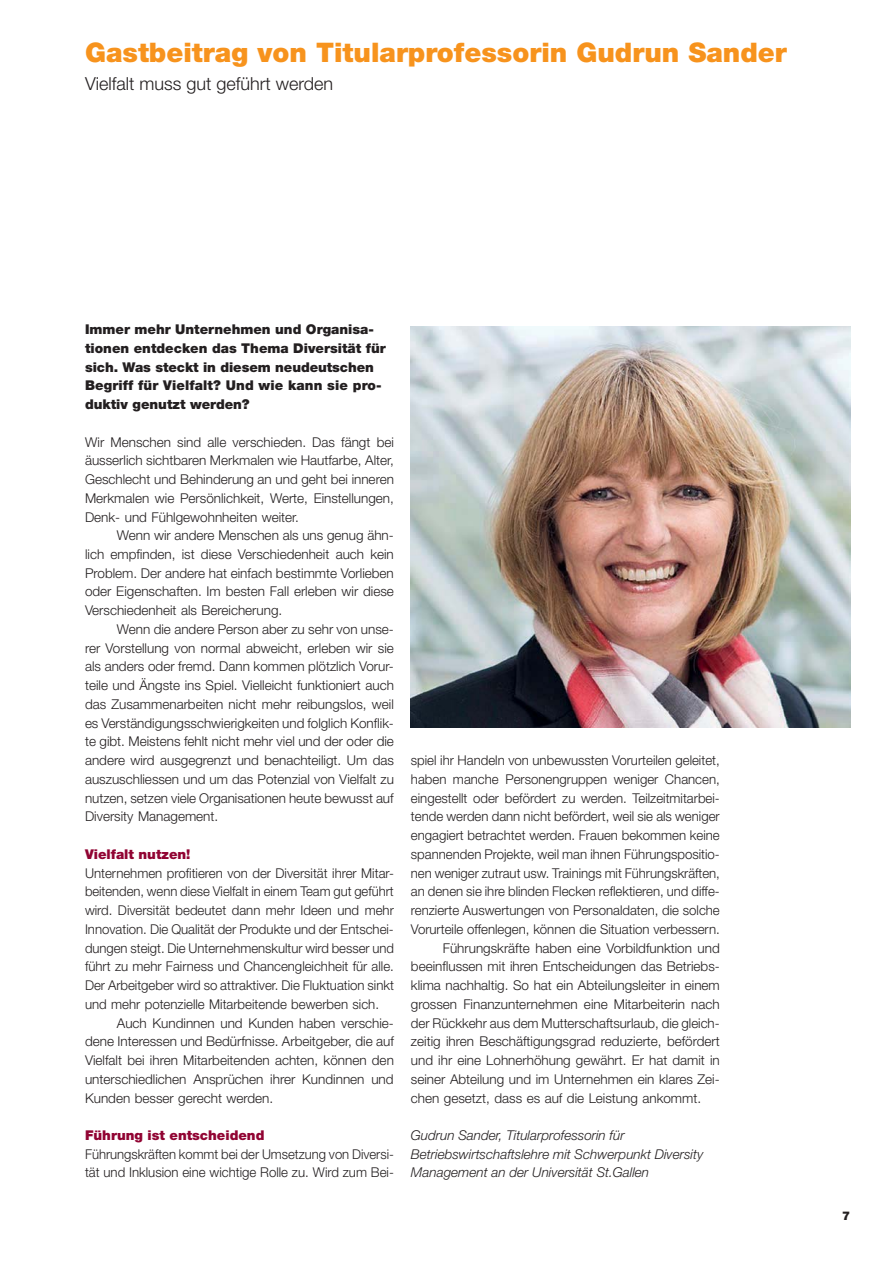
<style>
.page{position:relative;width:893px;height:1263px;background:#fff}
.page>*{position:absolute;margin:0;border:0;box-sizing:border-box;transform-origin:0 0}
.t1{font:900 27px "Helvetica Neue LT Std";color:#f7931d}
.t2{font:300 18px "Helvetica Neue LT Std";color:#231f20}
.t3{font:300 13.5px/18.8px "Helvetica Neue LT Std";color:#231f20;text-align:justify}
.t4{font:900 13.5px/18.8px "Helvetica Neue LT Std";color:#231f20}
.t5{font:italic 300 13.5px/18.8px "Helvetica Neue LT Std";color:#231f20}
.t6{font:900 13.5px "Helvetica Neue LT Std";color:#910433}
.t7{font:900 12px "Helvetica Neue LT Std";color:#231f20}
</style>
<div class="page">
<img style="left:411px;top:326px;width:439px;height:402px">
<h1 class="t1" style="left:85px;top:43px;width:703px">Gastbeitrag von Titularprofessorin Gudrun Sander</h1>
<h2 class="t2" style="left:85px;top:78px;width:250px">Vielfalt muss gut geführt werden</h2>
<p class="t4" style="left:85px;top:321px;width:302px">Immer mehr Unternehmen und Organisa&shy;tionen entdecken das Thema Diversität für sich. Was steckt in diesem neudeutschen Begriff für Vielfalt? Und wie kann sie pro&shy;duktiv genutzt werden?</p>
<p class="t3" style="left:85px;top:434px;width:310px">Wir Menschen sind alle verschieden. Das fängt bei äusserlich sichtbaren Merkmalen wie Hautfarbe, Alter, Geschlecht und Behinderung an und geht bei inneren Merkmalen wie Persönlichkeit, Werte, Einstellungen, Denk- und Fühlgewohnheiten weiter.</p>
<p class="t3" style="left:85px;top:527px;width:310px;text-indent:32px">Wenn wir andere Menschen als uns genug ähn&shy;lich empfinden, ist diese Verschiedenheit auch kein Problem. Der andere hat einfach bestimmte Vorlieben oder Eigenschaften. Im besten Fall erleben wir diese Verschiedenheit als Bereicherung.</p>
<p class="t3" style="left:85px;top:621px;width:310px;text-indent:32px">Wenn die andere Person aber zu sehr von unse&shy;rer Vorstellung von normal abweicht, erleben wir sie als anders oder fremd. Dann kommen plötzlich Vorur&shy;teile und Ängste ins Spiel. Vielleicht funktioniert auch das Zusammenarbeiten nicht mehr reibungslos, weil es Verständigungsschwierigkeiten und folglich Konflik&shy;te gibt. Meistens fehlt nicht mehr viel und der oder die andere wird ausgegrenzt und benachteiligt. Um das auszuschliessen und um das Potenzial von Vielfalt zu nutzen, setzen viele Organisationen heute bewusst auf Diversity Management.</p>
<p class="t6" style="left:85px;top:849px;width:107px">Vielfalt nutzen!</p>
<p class="t3" style="left:85px;top:865px;width:310px">Unternehmen profitieren von der Diversität ihrer Mitar&shy;beitenden, wenn diese Vielfalt in einem Team gut geführt wird. Diversität bedeutet dann mehr Ideen und mehr Innovation. Die Qualität der Produkte und der Entschei&shy;dungen steigt. Die Unternehmenskultur wird besser und führt zu mehr Fairness und Chancengleichheit für alle.<br>Der Arbeitgeber wird so attraktiver. Die Fluktuation sinkt und mehr potenzielle Mitarbeitende bewerben sich.</p>
<p class="t3" style="left:85px;top:1015px;width:310px;text-indent:32px">Auch Kundinnen und Kunden haben verschie&shy;dene Interessen und Bedürfnisse. Arbeitgeber, die auf Vielfalt bei ihren Mitarbeitenden achten, können den unterschiedlichen Ansprüchen ihrer Kundinnen und Kunden besser gerecht werden.</p>
<p class="t6" style="left:85px;top:1130px;width:181px">Führung ist entscheidend</p>
<p class="t3" style="left:85px;top:1146px;width:310px">Führungskräften kommt bei der Umsetzung von Diversi&shy;tät und Inklusion eine wichtige Rolle zu. Wird zum Bei-</p>
<p class="t3" style="left:411px;top:752px;width:310px">spiel ihr Handeln von unbewussten Vorurteilen geleitet,</p>
<p class="t3" style="left:411px;top:771px;width:310px">haben manche Personengruppen weniger Chancen,</p>
<p class="t3" style="left:411px;top:790px;width:310px">eingestellt oder befördert zu werden. Teilzeitmitarbei-</p>
<p class="t3" style="left:411px;top:808px;width:310px">tende werden dann nicht befördert, weil sie als weniger</p>
<p class="t3" style="left:411px;top:827px;width:310px">engagiert betrachtet werden. Frauen bekommen keine</p>
<p class="t3" style="left:411px;top:846px;width:310px">spannenden Projekte, weil man ihnen Führungspositio-</p>
<p class="t3" style="left:411px;top:865px;width:310px">nen weniger zutraut usw. Trainings mit Führungskräften,</p>
<p class="t3" style="left:411px;top:883px;width:310px">an denen sie ihre blinden Flecken reflektieren, und diffe-</p>
<p class="t3" style="left:411px;top:902px;width:310px">renzierte Auswertungen von Personaldaten, die solche</p>
<p class="t3" style="left:411px;top:921px;width:310px">Vorurteile offenlegen, können die Situation verbessern.</p>
<p class="t3" style="left:443px;top:940px;width:278px">Führungskräfte haben eine Vorbildfunktion und</p>
<p class="t3" style="left:411px;top:958px;width:310px">beeinflussen mit ihren Entscheidungen das Betriebs-</p>
<p class="t3" style="left:411px;top:977px;width:310px">klima nachhaltig. So hat ein Abteilungsleiter in einem</p>
<p class="t3" style="left:411px;top:996px;width:310px">grossen Finanzunternehmen eine Mitarbeiterin nach</p>
<p class="t3" style="left:411px;top:1015px;width:310px">der Rückkehr aus dem Mutterschaftsurlaub, die gleich-</p>
<p class="t3" style="left:411px;top:1033px;width:310px">zeitig ihren Beschäftigungsgrad reduzierte, befördert</p>
<p class="t3" style="left:411px;top:1052px;width:310px">und ihr eine Lohnerhöhung gewährt. Er hat damit in</p>
<p class="t3" style="left:411px;top:1071px;width:310px">seiner Abteilung und im Unternehmen ein klares Zei-</p>
<p class="t3" style="left:411px;top:1090px;width:292px">chen gesetzt, dass es auf die Leistung ankommt.</p>
<p class="t5" style="left:411px;top:1127px;width:294px">Gudrun Sander, Titularprofessorin für<br>Betriebswirtschaftslehre mit Schwerpunkt Diversity<br>Management an der Universität St.Gallen</p>
<p class="t7" style="left:842px;top:1211px;width:10px">7</p>
</div>
